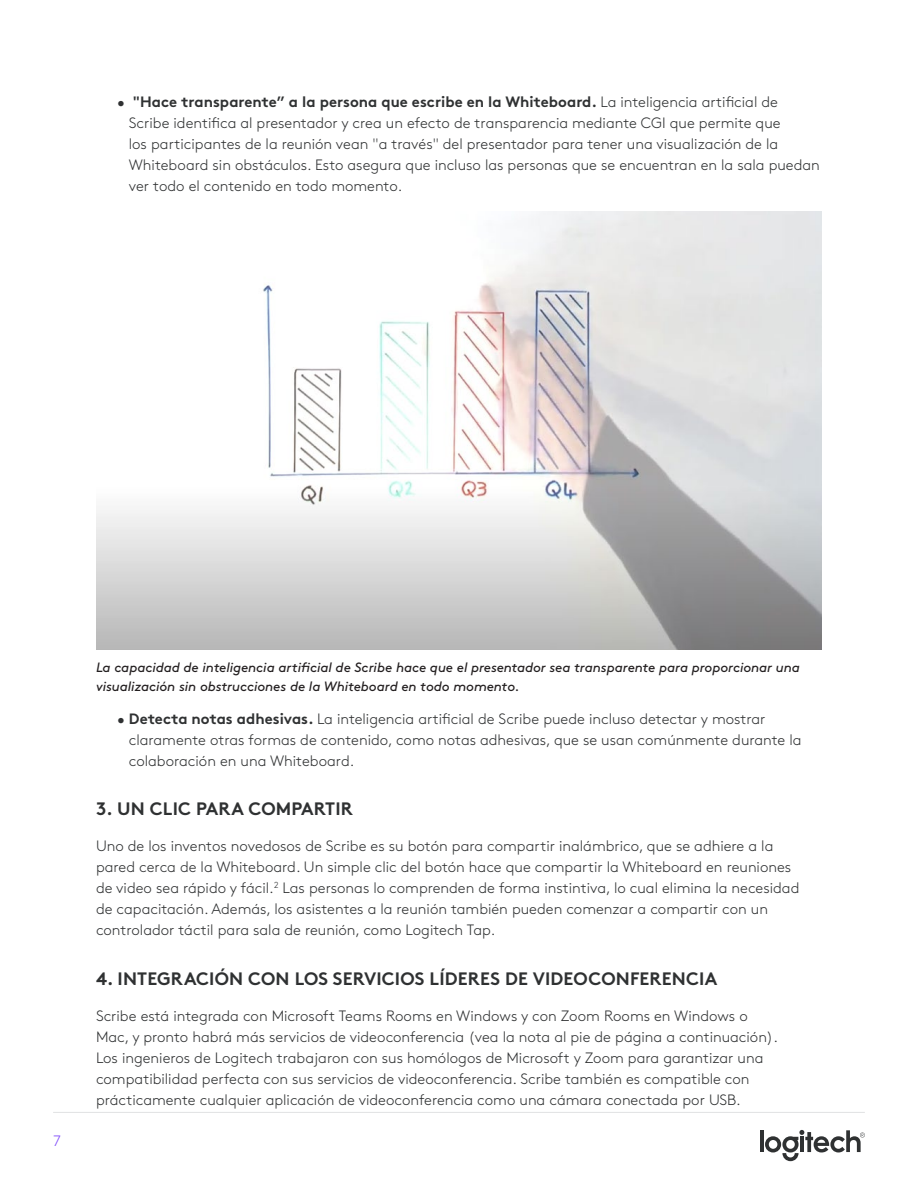
<style>
.page{position:relative;width:918px;height:1188px;background:#fff}
.page>*{position:absolute;margin:0;border:0;box-sizing:border-box;transform-origin:0 0}
.t1{font:700 18px "Brown Pro";letter-spacing:.01em;color:#2f3132}
.t2{font:300 15px/21px "Brown Pro";color:#2f3132}
.t3{font:300 15px "Brown Pro";color:#814efa}
.t4{font:italic 13.5px/19.5px "Brown Pro";letter-spacing:-.005em;color:#231f20}
.s1{font-weight:700}
</style>
<div class="page">
<hr style="left:760px;top:1130px;width:4px;height:22px;background:#2f3132">
<svg style="left:765px;top:1130px;width:100px;height:31px"></svg>
<hr style="left:800px;top:1137px;width:4px;height:15px;background:#2f3132">
<hr style="left:53px;top:1112px;width:812px;height:1px;background:#e1e2e3">
<img style="left:97px;top:212px;width:724px;height:438px">
<p class="t2" style="left:129px;top:90px;width:693px;text-indent:-12px">• <span class="s1">"Hace transparente” a la persona que escribe en la Whiteboard.</span> La inteligencia artificial de Scribe identifica al presentador y crea un efecto de transparencia mediante CGI que permite que<br>los participantes de la reunión vean "a través" del presentador para tener una visualización de la Whiteboard sin obstáculos. Esto asegura que incluso las personas que se encuentran en la sala puedan ver todo el contenido en todo momento.</p>
<p class="t3" style="left:53px;top:1130px;width:9px">7</p>
<p class="t4" style="left:96px;top:656px;width:705px">La capacidad de inteligencia artificial de Scribe hace que el presentador sea transparente para proporcionar una visualización sin obstrucciones de la Whiteboard en todo momento.</p>
<p class="t2" style="left:129px;top:707px;width:674px;text-indent:-12px">• <span class="s1">Detecta notas adhesivas.</span> La inteligencia artificial de Scribe puede incluso detectar y mostrar claramente otras formas de contenido, como notas adhesivas, que se usan comúnmente durante la colaboración en una Whiteboard.</p>
<p class="t1" style="left:96px;top:794px;width:258px">3. UN CLIC PARA COMPARTIR</p>
<p class="t2" style="left:96px;top:835px;width:705px">Uno de los inventos novedosos de Scribe es su botón para compartir inalámbrico, que se adhiere a la pared cerca de la Whiteboard. Un simple clic del botón hace que compartir la Whiteboard en reuniones de video sea rápido y fácil.<sup>2</sup> Las personas lo comprenden de forma instintiva, lo cual elimina la necesidad de capacitación. Además, los asistentes a la reunión también pueden comenzar a compartir con un controlador táctil para sala de reunión, como Logitech Tap.</p>
<p class="t1" style="left:96px;top:964px;width:623px">4. INTEGRACIÓN CON LOS SERVICIOS LÍDERES DE VIDEOCONFERENCIA</p>
<p class="t2" style="left:96px;top:1004px;width:683px">Scribe está integrada con Microsoft Teams Rooms en Windows y con Zoom Rooms en Windows o Mac, y pronto habrá más servicios de videoconferencia (vea la nota al pie de página a continuación).<br>Los ingenieros de Logitech trabajaron con sus homólogos de Microsoft y Zoom para garantizar una compatibilidad perfecta con sus servicios de videoconferencia. Scribe también es compatible con prácticamente cualquier aplicación de videoconferencia como una cámara conectada por USB.</p>
</div>
